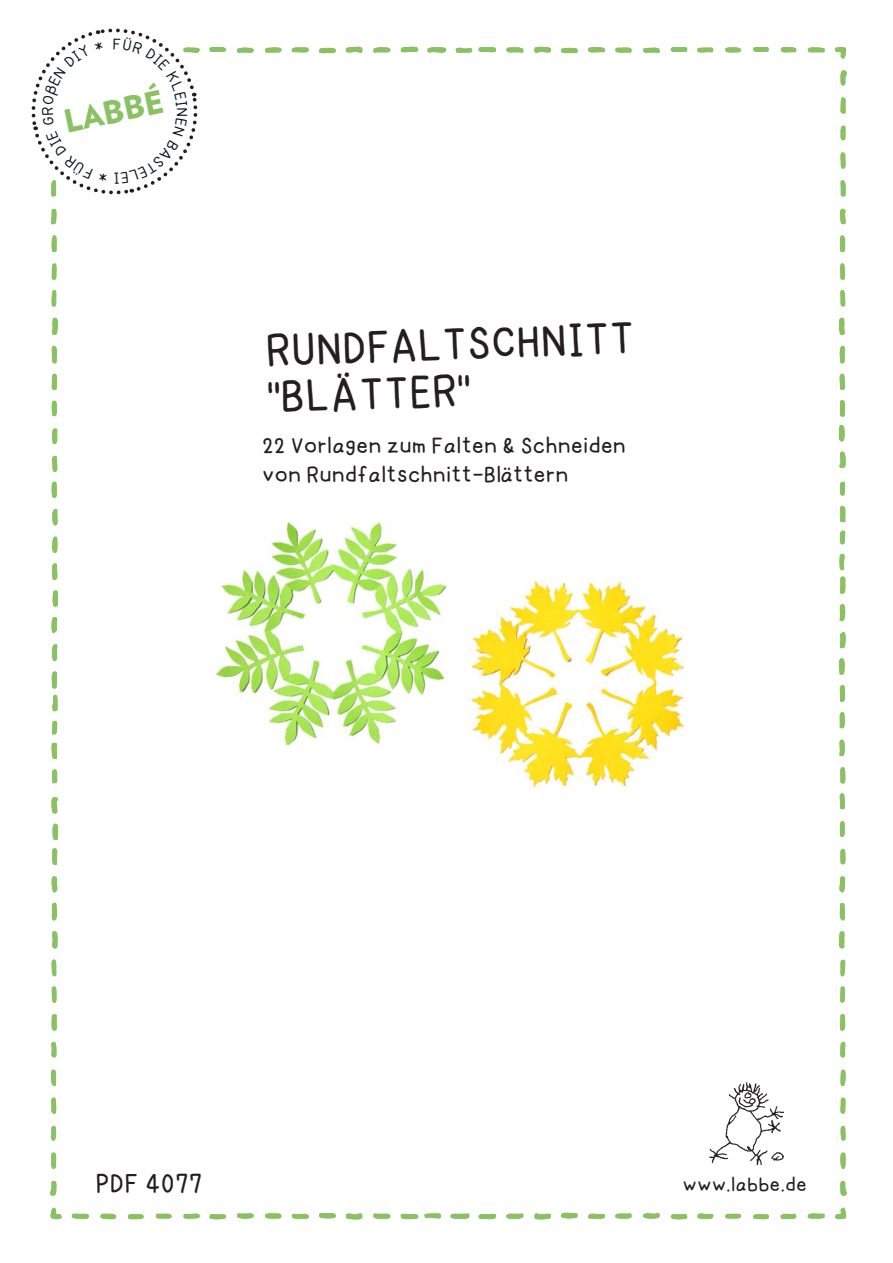
<style>
.page{position:relative;width:893px;height:1263px;background:#fff}
.page>*{position:absolute;margin:0;border:0;box-sizing:border-box;transform-origin:0 0}
.t1{font:700 40.95px/46.5px "Ronya";color:#231f20}
.t2{font:900 31.5px "Verlag";color:#8ac263}
.t3{font:700 24px "Ronya";letter-spacing:.01em;color:#231f20}
.t4{font:700 20.55px/28.8px "Ronya";color:#231f20}
.t5{font:700 18px "Ronya";letter-spacing:.005em;color:#231f20}
</style>
<div class="page">
<svg style="left:346px;top:46px;width:17px;height:7px"></svg>
<svg style="left:534px;top:46px;width:17px;height:7px"></svg>
<svg style="left:400px;top:46px;width:18px;height:7px"></svg>
<svg style="left:478px;top:47px;width:18px;height:6px"></svg>
<svg style="left:670px;top:47px;width:18px;height:6px"></svg>
<svg style="left:753px;top:47px;width:16px;height:5px"></svg>
<svg style="left:427px;top:47px;width:20px;height:6px"></svg>
<svg style="left:780px;top:47px;width:17px;height:6px"></svg>
<svg style="left:292px;top:47px;width:17px;height:6px"></svg>
<svg style="left:588px;top:47px;width:17px;height:6px"></svg>
<svg style="left:835px;top:47px;width:11px;height:12px"></svg>
<svg style="left:265px;top:47px;width:17px;height:6px"></svg>
<svg style="left:373px;top:47px;width:17px;height:6px"></svg>
<svg style="left:506px;top:47px;width:18px;height:6px"></svg>
<svg style="left:615px;top:47px;width:17px;height:6px"></svg>
<svg style="left:697px;top:47px;width:17px;height:6px"></svg>
<svg style="left:725px;top:47px;width:17px;height:6px"></svg>
<svg style="left:807px;top:47px;width:18px;height:6px"></svg>
<svg style="left:237px;top:47px;width:17px;height:6px"></svg>
<svg style="left:456px;top:47px;width:16px;height:6px"></svg>
<svg style="left:643px;top:47px;width:17px;height:6px"></svg>
<svg style="left:319px;top:47px;width:17px;height:7px"></svg>
<svg style="left:561px;top:47px;width:17px;height:7px"></svg>
<svg style="left:840px;top:70px;width:7px;height:15px"></svg>
<svg style="left:840px;top:97px;width:6px;height:17px"></svg>
<svg style="left:840px;top:125px;width:6px;height:15px"></svg>
<svg style="left:840px;top:152px;width:6px;height:17px"></svg>
<svg style="left:840px;top:180px;width:6px;height:17px"></svg>
<svg style="left:840px;top:209px;width:6px;height:15px"></svg>
<svg style="left:51px;top:235px;width:6px;height:18px"></svg>
<svg style="left:840px;top:235px;width:5px;height:17px"></svg>
<svg style="left:51px;top:263px;width:6px;height:17px"></svg>
<svg style="left:840px;top:263px;width:5px;height:17px"></svg>
<svg style="left:51px;top:290px;width:6px;height:17px"></svg>
<svg style="left:840px;top:290px;width:6px;height:17px"></svg>
<svg style="left:52px;top:317px;width:6px;height:18px"></svg>
<svg style="left:839px;top:317px;width:6px;height:18px"></svg>
<svg style="left:51px;top:345px;width:6px;height:19px"></svg>
<svg style="left:839px;top:345px;width:6px;height:19px"></svg>
<svg style="left:51px;top:373px;width:6px;height:17px"></svg>
<svg style="left:839px;top:373px;width:6px;height:17px"></svg>
<svg style="left:839px;top:400px;width:7px;height:17px"></svg>
<svg style="left:51px;top:400px;width:6px;height:16px"></svg>
<svg style="left:839px;top:425px;width:6px;height:17px"></svg>
<svg style="left:52px;top:428px;width:6px;height:16px"></svg>
<svg style="left:839px;top:451px;width:7px;height:17px"></svg>
<svg style="left:52px;top:455px;width:6px;height:17px"></svg>
<svg style="left:51px;top:481px;width:6px;height:17px"></svg>
<svg style="left:840px;top:482px;width:5px;height:14px"></svg>
<svg style="left:840px;top:506px;width:6px;height:16px"></svg>
<svg style="left:52px;top:508px;width:6px;height:18px"></svg>
<svg style="left:840px;top:530px;width:6px;height:15px"></svg>
<svg style="left:52px;top:536px;width:6px;height:17px"></svg>
<svg style="left:839px;top:553px;width:6px;height:17px"></svg>
<svg style="left:52px;top:563px;width:6px;height:17px"></svg>
<svg style="left:840px;top:576px;width:6px;height:18px"></svg>
<svg style="left:52px;top:590px;width:6px;height:17px"></svg>
<svg style="left:839px;top:604px;width:7px;height:17px"></svg>
<svg style="left:51px;top:617px;width:7px;height:16px"></svg>
<svg style="left:839px;top:632px;width:7px;height:16px"></svg>
<svg style="left:52px;top:644px;width:6px;height:17px"></svg>
<svg style="left:839px;top:658px;width:6px;height:17px"></svg>
<svg style="left:839px;top:685px;width:6px;height:17px"></svg>
<svg style="left:51px;top:671px;width:7px;height:40px"></svg>
<svg style="left:839px;top:712px;width:6px;height:16px"></svg>
<svg style="left:52px;top:720px;width:5px;height:15px"></svg>
<svg style="left:839px;top:739px;width:6px;height:17px"></svg>
<svg style="left:51px;top:743px;width:7px;height:16px"></svg>
<svg style="left:840px;top:767px;width:6px;height:17px"></svg>
<svg style="left:52px;top:769px;width:5px;height:15px"></svg>
<svg style="left:839px;top:793px;width:6px;height:16px"></svg>
<svg style="left:51px;top:797px;width:7px;height:17px"></svg>
<svg style="left:839px;top:821px;width:6px;height:16px"></svg>
<svg style="left:52px;top:824px;width:7px;height:16px"></svg>
<svg style="left:52px;top:848px;width:6px;height:17px"></svg>
<svg style="left:840px;top:848px;width:6px;height:17px"></svg>
<svg style="left:52px;top:876px;width:6px;height:16px"></svg>
<svg style="left:839px;top:876px;width:6px;height:16px"></svg>
<svg style="left:51px;top:902px;width:6px;height:19px"></svg>
<svg style="left:839px;top:902px;width:6px;height:18px"></svg>
<svg style="left:52px;top:931px;width:6px;height:17px"></svg>
<svg style="left:839px;top:931px;width:6px;height:18px"></svg>
<svg style="left:51px;top:959px;width:6px;height:18px"></svg>
<svg style="left:840px;top:959px;width:6px;height:17px"></svg>
<svg style="left:51px;top:986px;width:6px;height:17px"></svg>
<svg style="left:840px;top:986px;width:6px;height:17px"></svg>
<svg style="left:51px;top:1014px;width:6px;height:17px"></svg>
<svg style="left:840px;top:1014px;width:5px;height:17px"></svg>
<svg style="left:51px;top:1042px;width:6px;height:16px"></svg>
<svg style="left:840px;top:1041px;width:6px;height:17px"></svg>
<svg style="left:51px;top:1069px;width:6px;height:17px"></svg>
<svg style="left:840px;top:1069px;width:6px;height:17px"></svg>
<svg style="left:51px;top:1097px;width:6px;height:17px"></svg>
<svg style="left:840px;top:1097px;width:6px;height:17px"></svg>
<svg style="left:51px;top:1126px;width:5px;height:15px"></svg>
<svg style="left:840px;top:1126px;width:6px;height:15px"></svg>
<svg style="left:51px;top:1152px;width:6px;height:17px"></svg>
<svg style="left:840px;top:1152px;width:6px;height:17px"></svg>
<svg style="left:50px;top:1181px;width:7px;height:15px"></svg>
<svg style="left:840px;top:1180px;width:7px;height:16px"></svg>
<svg style="left:50px;top:1207px;width:12px;height:13px"></svg>
<svg style="left:835px;top:1207px;width:12px;height:12px"></svg>
<svg style="left:319px;top:1212px;width:17px;height:7px"></svg>
<svg style="left:561px;top:1213px;width:17px;height:5px"></svg>
<svg style="left:237px;top:1213px;width:17px;height:6px"></svg>
<svg style="left:346px;top:1213px;width:16px;height:6px"></svg>
<svg style="left:534px;top:1213px;width:17px;height:6px"></svg>
<svg style="left:643px;top:1213px;width:17px;height:6px"></svg>
<svg style="left:183px;top:1213px;width:17px;height:6px"></svg>
<svg style="left:265px;top:1213px;width:17px;height:6px"></svg>
<svg style="left:373px;top:1213px;width:18px;height:6px"></svg>
<svg style="left:450px;top:1213px;width:20px;height:6px"></svg>
<svg style="left:506px;top:1213px;width:17px;height:6px"></svg>
<svg style="left:615px;top:1213px;width:17px;height:6px"></svg>
<svg style="left:697px;top:1213px;width:17px;height:6px"></svg>
<svg style="left:72px;top:1213px;width:17px;height:6px"></svg>
<svg style="left:155px;top:1213px;width:17px;height:6px"></svg>
<svg style="left:291px;top:1213px;width:18px;height:6px"></svg>
<svg style="left:588px;top:1213px;width:17px;height:6px"></svg>
<svg style="left:725px;top:1213px;width:17px;height:6px"></svg>
<svg style="left:808px;top:1213px;width:17px;height:6px"></svg>
<svg style="left:100px;top:1213px;width:16px;height:6px"></svg>
<svg style="left:400px;top:1213px;width:41px;height:7px"></svg>
<svg style="left:478px;top:1213px;width:18px;height:7px"></svg>
<svg style="left:780px;top:1213px;width:17px;height:6px"></svg>
<svg style="left:128px;top:1214px;width:16px;height:5px"></svg>
<svg style="left:209px;top:1214px;width:17px;height:6px"></svg>
<svg style="left:671px;top:1214px;width:17px;height:6px"></svg>
<svg style="left:753px;top:1214px;width:16px;height:5px"></svg>
<img style="left:469px;top:576px;width:217px;height:213px">
<img style="left:215px;top:521px;width:232px;height:223px">
<svg style="left:31px;top:28px;width:195px;height:197px"></svg>
<h2 class="t2" style="left:59px;top:96px;width:103px;rotate:-12deg">LABBÉ</h2>
<h1 class="t1" style="left:265px;top:326px;width:371px;rotate:-2deg">RUNDFALTSCHNITT “BLÄTTER“</h1>
<p class="t4" style="left:262px;top:430px;width:365px">22 Vorlagen zum Falten &amp; Schneiden von Rundfaltschnitt-Blättern</p>
<p class="t3" style="left:95px;top:1168px;width:109px">PDF 4077</p>
<p class="t5" style="left:683px;top:1172px;width:126px">www.labbe.de</p>
</div>
